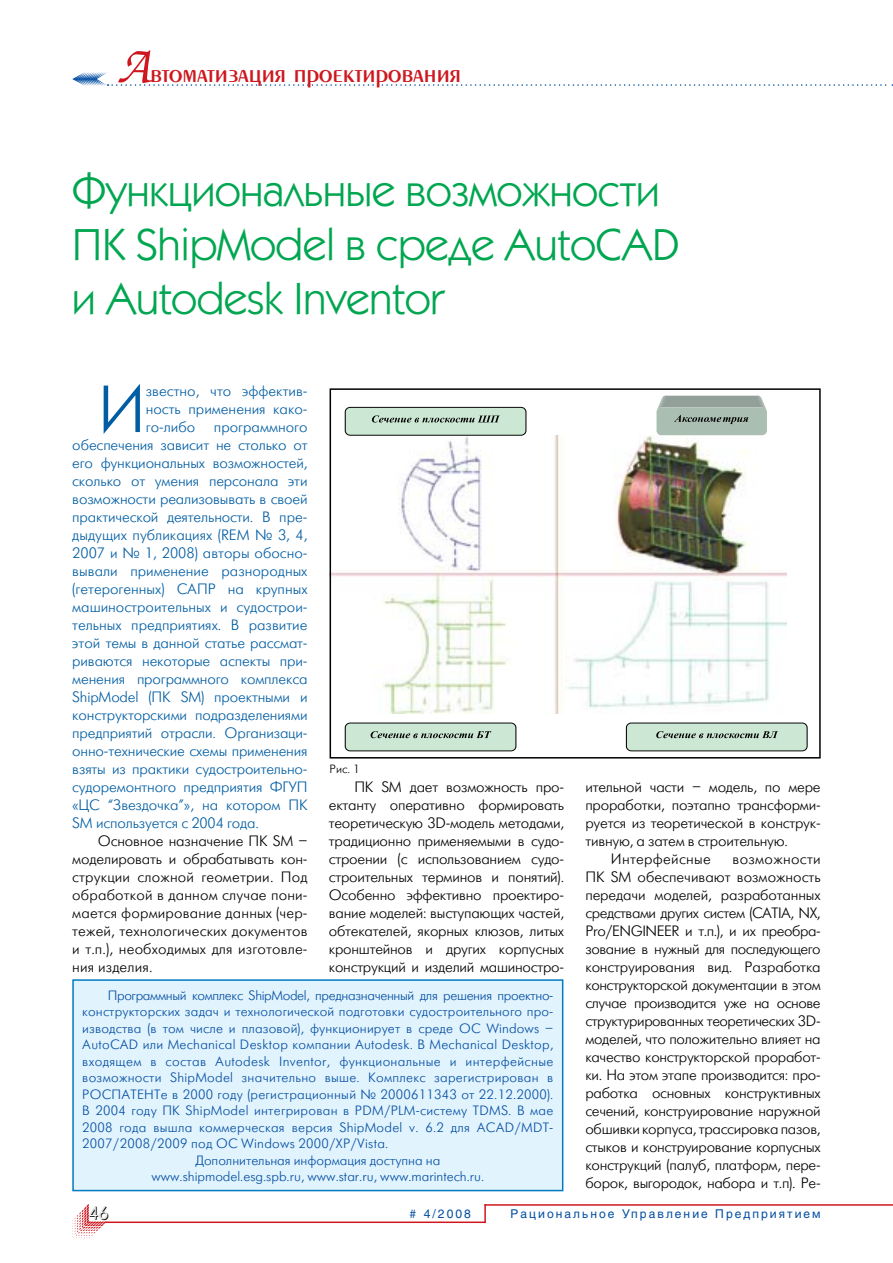
<style>
.page{position:relative;width:893px;height:1263px;background:#fff}
.page>*{position:absolute;margin:0;border:0;box-sizing:border-box;transform-origin:0 0}
.t1{font:66.45px "Futuris Light C";color:#005da3}
.t2{font:45px/54px "Kabel C";color:#00a650}
.t3{font:27px "Penta Demi";color:#ce171e}
.t4{font:18px "Futuris Shadow C";color:#000}
.t5{font:15px/18px "Futuris Light C";letter-spacing:-.015em;color:#000;text-align:justify}
.t6{font:15px "Futuris Light C";letter-spacing:-.01em;color:#005da3}
.t7{font:15px "Futuris Light C";letter-spacing:.02em;color:#000}
.t8{font:13.5px "Futuris Light C";letter-spacing:.02em;color:#034ea2}
.t9{font:13.5px "Futuris Light C";color:#034ea2}
.t10{font:13.5px "Futuris Light C";letter-spacing:-.025em;color:#034ea2}
.t11{font:12px "Helios";letter-spacing:.17em;color:#034ea2}
.t12{font:12px "Futuris Light C";color:#000}
.s1{font-family:"Zapf Chancery C";font-weight:500;font-style:italic;font-size:54px}
</style>
<div class="page">
<svg style="left:72px;top:1204px;width:34px;height:34px"></svg>
<svg style="left:484px;top:1206px;width:2px;height:15px"></svg>
<hr style="left:105px;top:1221px;width:381px;height:2px;background:#ce171e">
<hr style="left:484px;top:1204px;width:409px;height:2px;background:#ce171e">
<svg style="left:72px;top:72px;width:821px;height:14px"></svg>
<div style="left:73px;top:980px;width:490px;height:210px;background:#e1f3fd"></div>
<div style="left:72px;top:979px;width:491px;height:212px;border:2px solid #007ac2"></div>
<img style="left:333px;top:435px;width:454px;height:279px">
<svg style="left:656px;top:396px;width:111px;height:39px;background:#a1b1a7"></svg>
<svg style="left:344px;top:406px;width:183px;height:30px;background:#b5cbbb"></svg>
<svg style="left:344px;top:722px;width:173px;height:30px;background:#b6ccbb"></svg>
<svg style="left:625px;top:722px;width:183px;height:30px;background:#b6ccbc"></svg>
<div style="left:330px;top:388px;width:491px;height:370px;border:2px solid #000"></div>
<h3 class="t3" style="left:117px;top:60px;width:346px"><span class="s1">А</span>втоматизация проектирования</h3>
<h2 class="t2" style="left:72px;top:162px;width:609px">Функциональные возможности<br>ПК ShipModel в среде AutoCAD и Autodesk Inventor</h2>
<h1 class="t1" style="left:98px;top:375px;width:49px">И</h1>
<p class="t6" style="left:146px;top:383px;width:163px">звестно, что эффектив-</p>
<p class="t6" style="left:146px;top:401px;width:163px">ность применения како-</p>
<p class="t6" style="left:146px;top:419px;width:163px">го-либо программного</p>
<p class="t6" style="left:72px;top:437px;width:237px">обеспечения зависит не столько от</p>
<p class="t6" style="left:72px;top:455px;width:237px">его функциональных возможностей,</p>
<p class="t6" style="left:72px;top:473px;width:237px">сколько от умения персонала эти</p>
<p class="t6" style="left:72px;top:491px;width:237px">возможности реализовывать в своей</p>
<p class="t6" style="left:72px;top:509px;width:237px">практической деятельности. В пре-</p>
<p class="t6" style="left:72px;top:527px;width:237px">дыдущих публикациях (REM № 3, 4,</p>
<p class="t6" style="left:72px;top:545px;width:237px">2007 и № 1, 2008) авторы обосно-</p>
<p class="t6" style="left:72px;top:563px;width:237px">вывали применение разнородных</p>
<p class="t6" style="left:72px;top:581px;width:237px">(гетерогенных) САПР на крупных</p>
<p class="t6" style="left:72px;top:599px;width:237px">машиностроительных и судострои-</p>
<p class="t6" style="left:72px;top:617px;width:237px">тельных предприятиях. В развитие</p>
<p class="t6" style="left:72px;top:635px;width:237px">этой темы в данной статье рассмат-</p>
<p class="t6" style="left:72px;top:653px;width:237px">риваются некоторые аспекты при-</p>
<p class="t6" style="left:72px;top:671px;width:237px">менения программного комплекса</p>
<p class="t6" style="left:72px;top:689px;width:237px">ShipModel (ПК SM) проектными и</p>
<p class="t6" style="left:72px;top:707px;width:237px">конструкторскими подразделениями</p>
<p class="t6" style="left:72px;top:725px;width:237px">предприятий отрасли. Организаци-</p>
<p class="t6" style="left:72px;top:743px;width:237px">онно-технические схемы применения</p>
<p class="t6" style="left:72px;top:761px;width:237px">взяты из практики судостроительно-</p>
<p class="t6" style="left:72px;top:779px;width:237px">судоремонтного предприятия ФГУП</p>
<p class="t6" style="left:72px;top:797px;width:237px">«ЦС “Звездочка”», на котором ПК</p>
<p class="t6" style="left:72px;top:815px;width:188px">SM используется с 2004 года.</p>
<p class="t5" style="left:72px;top:832px;width:237px;text-indent:26px">Основное назначение ПК SM – моделировать и обрабатывать кон&shy;струкции сложной геометрии. Под обработкой в данном случае пони&shy;мается формирование данных (чер&shy;тежей, технологических документов и т.п.), необходимых для изготовле&shy;ния изделия.</p>
<p class="t12" style="left:330px;top:763px;width:32px">Рис. 1</p>
<p class="t5" style="left:329px;top:778px;width:237px;text-indent:26px">ПК SM дает возможность про&shy;ектанту оперативно формировать теоретическую 3D-модель методами, традиционно применяемыми в судо&shy;строении (с использованием судо&shy;строительных терминов и понятий).<br>Особенно эффективно проектиро&shy;вание моделей: выступающих частей, обтекателей, якорных клюзов, литых кронштейнов и других корпусных конструкций и изделий машиностро-</p>
<p class="t5" style="left:585px;top:778px;width:237px">ительной части – модель, по мере</p>
<p class="t5" style="left:585px;top:796px;width:237px">проработки, поэтапно трансформи-</p>
<p class="t5" style="left:585px;top:814px;width:237px">руется из теоретической в конструк-</p>
<p class="t5" style="left:585px;top:832px;width:204px">тивную, а затем в строительную.</p>
<p class="t7" style="left:611px;top:851px;width:102px">Интерфейсные</p>
<p class="t5" style="left:585px;top:850px;width:237px;text-indent:147px">возможности ПК SM обеспечивают возможность передачи моделей, разработанных средствами других систем (CATIA, NX, Pro/ENGINEER и т.п.), и их преобра&shy;зование в нужный для последующего конструирования вид. Разработка конструкторской документации в этом случае производится уже на основе структурированных теоретических 3D&shy;моделей, что положительно влияет на качество конструкторской проработ&shy;ки. На этом этапе производится: про&shy;работка основных конструктивных сечений, конструирование наружной обшивки корпуса, трассировка пазов, стыков и конструирование корпусных конструкций (палуб, платформ, пере&shy;борок, выгородок, набора и т.п). Ре-</p>
<p class="t10" style="left:108px;top:988px;width:447px">Программный комплекс ShipModel, предназначенный для решения проектно-</p>
<p class="t8" style="left:82px;top:1005px;width:473px">конструкторских задач и технологической подготовки судостроительного про-</p>
<p class="t8" style="left:82px;top:1021px;width:473px">изводства (в том числе и плазовой), функционирует в среде ОС Windows –</p>
<p class="t8" style="left:82px;top:1038px;width:473px">AutoCAD или Mechanical Desktop компании Autodesk. В Mechanical Desktop,</p>
<p class="t8" style="left:82px;top:1054px;width:473px">входящем в состав Autodesk Inventor, функциональные и интерфейсные</p>
<p class="t8" style="left:82px;top:1071px;width:473px">возможности ShipModel значительно выше. Комплекс зарегистрирован в</p>
<p class="t8" style="left:82px;top:1087px;width:473px">РОСПАТЕНТе в 2000 году (регистрационный № 2000611343 от 22.12.2000).</p>
<p class="t8" style="left:82px;top:1104px;width:473px">В 2004 году ПК ShipModel интегрирован в PDM/PLM-систему TDMS. В мае</p>
<p class="t8" style="left:82px;top:1120px;width:473px">2008 года вышла коммерческая версия ShipModel v. 6.2 для ACAD/MDT-</p>
<p class="t8" style="left:82px;top:1137px;width:308px">2007/2008/2009 под ОС Windows 2000/XP/Vista.</p>
<p class="t9" style="left:195px;top:1153px;width:246px">Дополнительная информация доступна на</p>
<p class="t9" style="left:151px;top:1170px;width:334px">www.shipmodel.esg.spb.ru, www.star.ru, www.marintech.ru.</p>
<p class="t4" style="left:89px;top:1204px;width:21px">46</p>
<p class="t11" style="left:510px;top:1207px;width:312px">Рациональное Управление Предприятием</p>
<p class="t11" style="left:410px;top:1207px;width:63px"># 4/2008</p>
</div>
